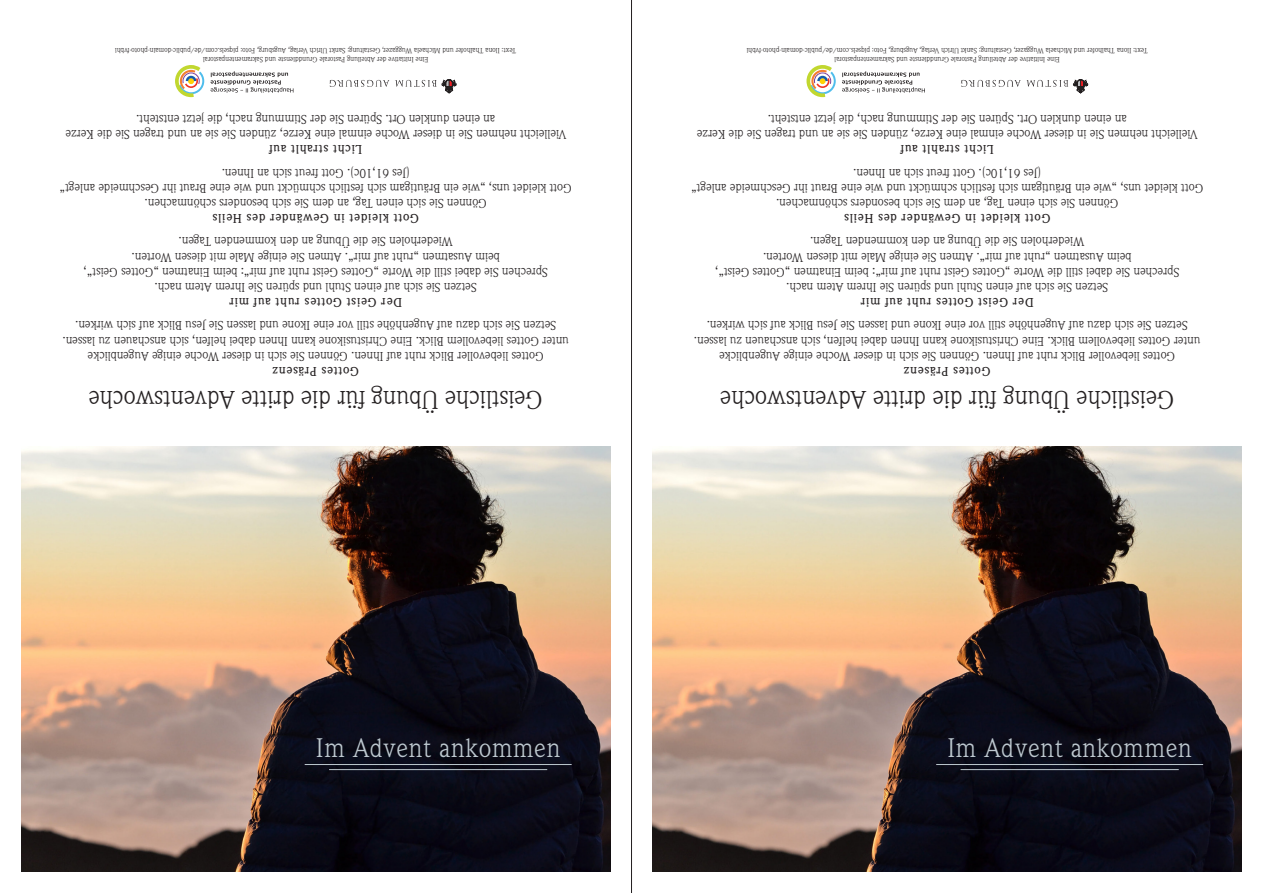
<style>
.page{position:relative;width:1263px;height:893px;background:#fff}
.page>*{position:absolute;margin:0;border:0;box-sizing:border-box;transform-origin:0 0}
.t1{font:26.25px "Weidemann";letter-spacing:.025em;color:#bdc8cf}
.t2{font:25.2px "Weidemann";color:#231f20}
.t3{font:12.6px/15.1px "Weidemann";color:#231f20;text-align:center}
.t4{font:500 12.6px "Weidemann";letter-spacing:.05em;color:#231f20}
.t5{font:7.35px/8.9px "Weidemann";color:#231f20;text-align:center}
</style>
<div class="page">
<hr style="left:631px;top:0;width:1px;height:893px;background:#231f20">
<img style="left:21px;top:447px;width:589px;height:425px">
<hr style="left:305px;top:764px;width:267px;height:1px;background:#bdc8cf">
<hr style="left:329px;top:769px;width:218px;height:1px;background:#bdc8cf">
<img style="left:653px;top:447px;width:589px;height:425px">
<hr style="left:936px;top:764px;width:267px;height:1px;background:#bdc8cf">
<hr style="left:960px;top:769px;width:219px;height:1px;background:#bdc8cf">
<svg style="left:175px;top:65px;width:29px;height:32px"></svg>
<svg style="left:211px;top:71px;width:82px;height:22px"></svg>
<svg style="left:329px;top:80px;width:60px;height:7px"></svg>
<svg style="left:395px;top:79px;width:61px;height:14px"></svg>
<svg style="left:806px;top:65px;width:30px;height:32px"></svg>
<svg style="left:842px;top:71px;width:83px;height:22px"></svg>
<svg style="left:961px;top:79px;width:127px;height:14px"></svg>
<p class="t5" style="left:516px;top:64px;width:403px;rotate:-180deg">Eine Initiative der Abteilung Pastorale Grunddienste und Sakramentenpastoral<br>Text: Ilona Thalhofer und Michaela Wuggazer, Gestaltung: Sankt Ulrich Verlag, Augsburg, Foto: piqsels.com/de/public-domain-photo-fvbhi</p>
<p class="t5" style="left:1148px;top:64px;width:403px;rotate:-180deg">Eine Initiative der Abteilung Pastorale Grunddienste und Sakramentenpastoral<br>Text: Ilona Thalhofer und Michaela Wuggazer, Gestaltung: Sankt Ulrich Verlag, Augsburg, Foto: piqsels.com/de/public-domain-photo-fvbhi</p>
<p class="t3" style="left:566px;top:142px;width:502px;rotate:-180deg">Vielleicht nehmen Sie in dieser Woche einmal eine Kerze, zünden Sie sie an und tragen Sie die Kerze an einen dunklen Ort. Spüren Sie der Stimmung nach, die jetzt entsteht.</p>
<p class="t3" style="left:1197px;top:142px;width:502px;rotate:-180deg">Vielleicht nehmen Sie in dieser Woche einmal eine Kerze, zünden Sie sie an und tragen Sie die Kerze an einen dunklen Ort. Spüren Sie der Stimmung nach, die jetzt entsteht.</p>
<p class="t4" style="left:362px;top:157px;width:94px;rotate:-180deg">Licht strahlt auf</p>
<p class="t4" style="left:994px;top:157px;width:94px;rotate:-180deg">Licht strahlt auf</p>
<p class="t3" style="left:572px;top:211px;width:514px;rotate:-180deg">Gönnen Sie sich einen Tag, an dem Sie sich besonders schönmachen.<br>Gott kleidet uns, „wie ein Bräutigam sich festlich schmückt und wie eine Braut ihr Geschmeide anlegt“ (Jes 61,10c). Gott freut sich an Ihnen.</p>
<p class="t3" style="left:1203px;top:211px;width:514px;rotate:-180deg">Gönnen Sie sich einen Tag, an dem Sie sich besonders schönmachen.<br>Gott kleidet uns, „wie ein Bräutigam sich festlich schmückt und wie eine Braut ihr Geschmeide anlegt“ (Jes 61,10c). Gott freut sich an Ihnen.</p>
<p class="t4" style="left:419px;top:226px;width:208px;rotate:-180deg">Gott kleidet in Gewänder des Heils</p>
<p class="t4" style="left:1050px;top:226px;width:208px;rotate:-180deg">Gott kleidet in Gewänder des Heils</p>
<p class="t3" style="left:548px;top:295px;width:466px;rotate:-180deg">Setzen Sie sich auf einen Stuhl und spüren Sie Ihrem Atem nach.<br>Sprechen Sie dabei still die Worte „Gottes Geist ruht auf mir“: beim Einatmen „Gottes Geist“, beim Ausatmen „ruht auf mir“. Atmen Sie einige Male mit diesen Worten.<br>Wiederholen Sie die Übung an den kommenden Tagen.</p>
<p class="t3" style="left:1179px;top:295px;width:466px;rotate:-180deg">Setzen Sie sich auf einen Stuhl und spüren Sie Ihrem Atem nach.<br>Sprechen Sie dabei still die Worte „Gottes Geist ruht auf mir“: beim Einatmen „Gottes Geist“, beim Ausatmen „ruht auf mir“. Atmen Sie einige Male mit diesen Worten.<br>Wiederholen Sie die Übung an den kommenden Tagen.</p>
<p class="t4" style="left:402px;top:310px;width:174px;rotate:-180deg">Der Geist Gottes ruht auf mir</p>
<p class="t4" style="left:1034px;top:310px;width:174px;rotate:-180deg">Der Geist Gottes ruht auf mir</p>
<p class="t3" style="left:569px;top:364px;width:508px;rotate:-180deg">Gottes liebevoller Blick ruht auf Ihnen. Gönnen Sie sich in dieser Woche einige Augenblicke<br>unter Gottes liebevollem Blick. Eine Christusikone kann Ihnen dabei helfen, sich anschauen zu lassen.<br>Setzen Sie sich dazu auf Augenhöhe still vor eine Ikone und lassen Sie Jesu Blick auf sich wirken.</p>
<p class="t3" style="left:1200px;top:364px;width:508px;rotate:-180deg">Gottes liebevoller Blick ruht auf Ihnen. Gönnen Sie sich in dieser Woche einige Augenblicke<br>unter Gottes liebevollem Blick. Eine Christusikone kann Ihnen dabei helfen, sich anschauen zu lassen.<br>Setzen Sie sich dazu auf Augenhöhe still vor eine Ikone und lassen Sie Jesu Blick auf sich wirken.</p>
<p class="t4" style="left:359px;top:379px;width:88px;rotate:-180deg">Gottes Präsenz</p>
<p class="t4" style="left:990px;top:379px;width:88px;rotate:-180deg">Gottes Präsenz</p>
<h2 class="t2" style="left:543px;top:415px;width:456px;rotate:-180deg">Geistliche Übung für die dritte Adventswoche</h2>
<h2 class="t2" style="left:1174px;top:415px;width:456px;rotate:-180deg">Geistliche Übung für die dritte Adventswoche</h2>
<h1 class="t1" style="left:316px;top:733px;width:246px">Im Advent ankommen</h1>
<h1 class="t1" style="left:947px;top:733px;width:246px">Im Advent ankommen</h1>
</div>
